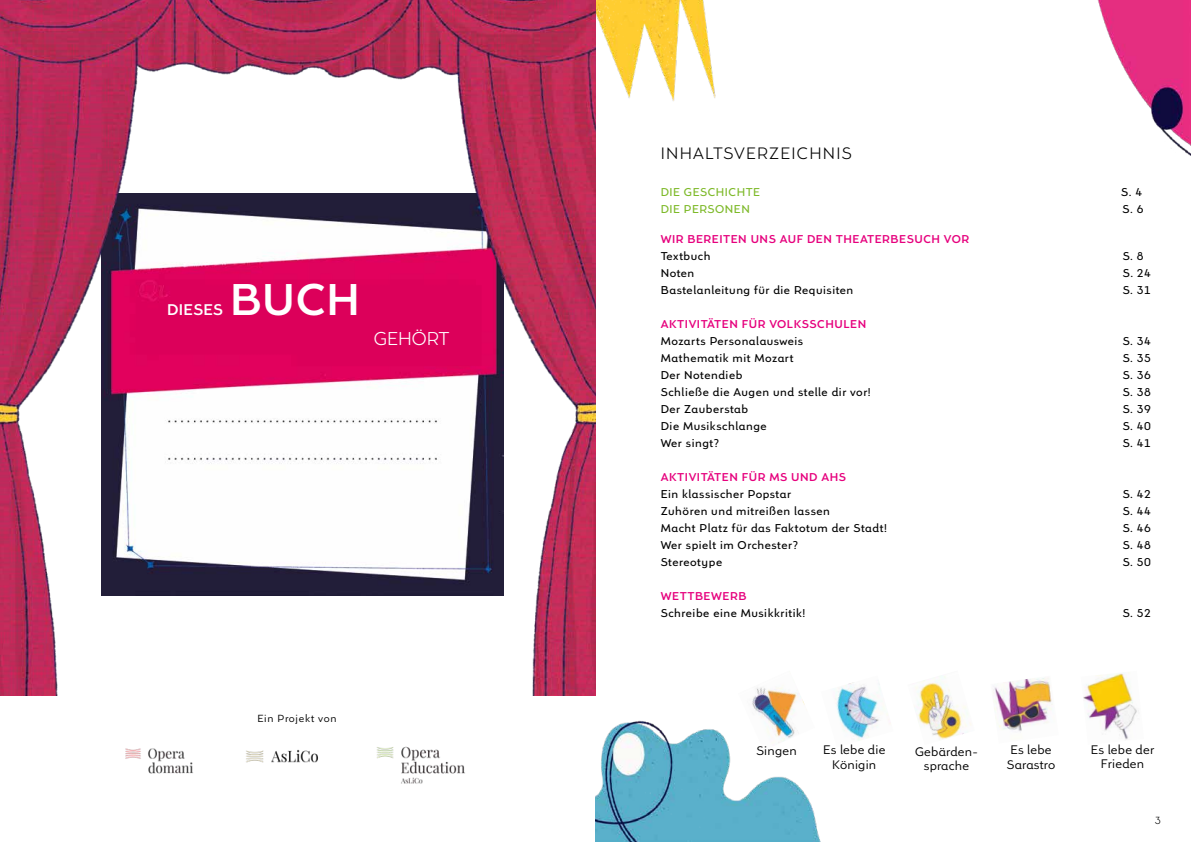
<style>
.page{position:relative;width:1191px;height:842px;background:#fff}
.page>*{position:absolute;margin:0;border:0;box-sizing:border-box;transform-origin:0 0}
.t1{font:600 43px "Remo Plus Pro";color:#fff}
.t2{font:18px "Remo Plus Pro Blond";color:#fff}
.t3{font:16px "Remo Plus Pro Blond";letter-spacing:.08em;color:#000}
.t4{font:600 15px "Remo Plus Pro";letter-spacing:.02em;color:#fff}
.t5{font:12px/14.4px "Remo Plus Pro";letter-spacing:.02em;color:#000;text-align:center}
.t6{font:500 11px "Remo Plus Pro";letter-spacing:.05em;color:#000}
.t7{font:600 11px "Remo Plus Pro";letter-spacing:.05em;color:#e6007d}
.t8{font:500 11px "Remo Plus Pro";letter-spacing:.05em;color:#7db928}
.t9{font:10px "Remo Plus Pro";letter-spacing:.07em;color:#000}
.t10{font:10px "Remo Plus Pro Blond";color:#000}
</style>
<div class="page">
<img style="left:595px;top:0;width:596px;height:842px">
<img style="left:125px;top:748px;width:68px;height:26px">
<img style="left:246px;top:749px;width:72px;height:14px">
<img style="left:376px;top:746px;width:89px;height:38px">
<img style="left:0;top:0;width:595px;height:696px">
<img style="left:738px;top:670px;width:77px;height:80px">
<img style="left:821px;top:675px;width:72px;height:72px">
<img style="left:907px;top:670px;width:67px;height:75px">
<img style="left:990px;top:676px;width:68px;height:67px">
<img style="left:1080px;top:671px;width:63px;height:74px">
<h3 class="t4" style="left:167px;top:299px;width:57px">DIESES</h3>
<h1 class="t1" style="left:230px;top:269px;width:131px">BUCH</h1>
<h2 class="t2" style="left:374px;top:326px;width:77px">GEHÖRT</h2>
<p class="t9" style="left:257px;top:712px;width:81px">Ein Projekt von</p>
<h3 class="t3" style="left:660px;top:142px;width:193px">INHALTSVERZEICHNIS</h3>
<p class="t8" style="left:660px;top:184px;width:101px">DIE GESCHICHTE</p>
<p class="t6" style="left:1121px;top:184px;width:23px">S. 4</p>
<p class="t8" style="left:660px;top:201px;width:91px">DIE PERSONEN</p>
<p class="t6" style="left:1122px;top:201px;width:23px">S. 6</p>
<p class="t7" style="left:660px;top:231px;width:310px">WIR BEREITEN UNS AUF DEN THEATERBESUCH VOR</p>
<p class="t6" style="left:660px;top:248px;width:51px">Textbuch</p>
<p class="t6" style="left:1122px;top:248px;width:23px">S. 8</p>
<p class="t6" style="left:660px;top:265px;width:35px">Noten</p>
<p class="t6" style="left:1122px;top:265px;width:30px">S. 24</p>
<p class="t6" style="left:660px;top:282px;width:194px">Bastelanleitung für die Requisiten</p>
<p class="t6" style="left:1122px;top:282px;width:30px">S. 31</p>
<p class="t7" style="left:660px;top:316px;width:207px">AKTIVITÄTEN FÜR VOLKSSCHULEN</p>
<p class="t6" style="left:660px;top:333px;width:144px">Mozarts Personalausweis</p>
<p class="t6" style="left:1122px;top:333px;width:30px">S. 34</p>
<p class="t6" style="left:660px;top:350px;width:134px">Mathematik mit Mozart</p>
<p class="t6" style="left:1122px;top:350px;width:30px">S. 35</p>
<p class="t6" style="left:660px;top:367px;width:83px">Der Notendieb</p>
<p class="t6" style="left:1122px;top:367px;width:30px">S. 36</p>
<p class="t6" style="left:660px;top:384px;width:212px">Schließe die Augen und stelle dir vor!</p>
<p class="t6" style="left:1122px;top:384px;width:30px">S. 38</p>
<p class="t6" style="left:660px;top:401px;width:89px">Der Zauberstab</p>
<p class="t6" style="left:1122px;top:401px;width:30px">S. 39</p>
<p class="t6" style="left:660px;top:418px;width:107px">Die Musikschlange</p>
<p class="t6" style="left:1122px;top:418px;width:30px">S. 40</p>
<p class="t6" style="left:660px;top:435px;width:60px">Wer singt?</p>
<p class="t6" style="left:1122px;top:435px;width:30px">S. 41</p>
<p class="t7" style="left:660px;top:469px;width:187px">AKTIVITÄTEN FÜR MS UND AHS</p>
<p class="t6" style="left:660px;top:486px;width:132px">Ein klassischer Popstar</p>
<p class="t6" style="left:1122px;top:486px;width:30px">S. 42</p>
<p class="t6" style="left:660px;top:503px;width:171px">Zuhören und mitreißen lassen</p>
<p class="t6" style="left:1122px;top:503px;width:30px">S. 44</p>
<p class="t6" style="left:660px;top:520px;width:228px">Macht Platz für das Faktotum der Stadt!</p>
<p class="t6" style="left:1122px;top:520px;width:30px">S. 46</p>
<p class="t6" style="left:660px;top:537px;width:139px">Wer spielt im Orchester?</p>
<p class="t6" style="left:1122px;top:537px;width:30px">S. 48</p>
<p class="t6" style="left:660px;top:554px;width:63px">Stereotype</p>
<p class="t6" style="left:1122px;top:554px;width:30px">S. 50</p>
<p class="t7" style="left:660px;top:588px;width:87px">WETTBEWERB</p>
<p class="t6" style="left:660px;top:605px;width:146px">Schreibe eine Musikkritik!</p>
<p class="t6" style="left:1122px;top:605px;width:30px">S. 52</p>
<p class="t5" style="left:756px;top:743px;width:42px">Singen</p>
<p class="t5" style="left:823px;top:742px;width:64px">Es lebe die<br>Königin</p>
<p class="t5" style="left:915px;top:744px;width:64px">Gebärden&shy;sprache</p>
<p class="t5" style="left:1006px;top:742px;width:50px">Es lebe<br>Sarastro</p>
<p class="t5" style="left:1090px;top:742px;width:65px">Es lebe der<br>Frieden</p>
<p class="t10" style="left:1155px;top:814px;width:8px">3</p>
</div>
